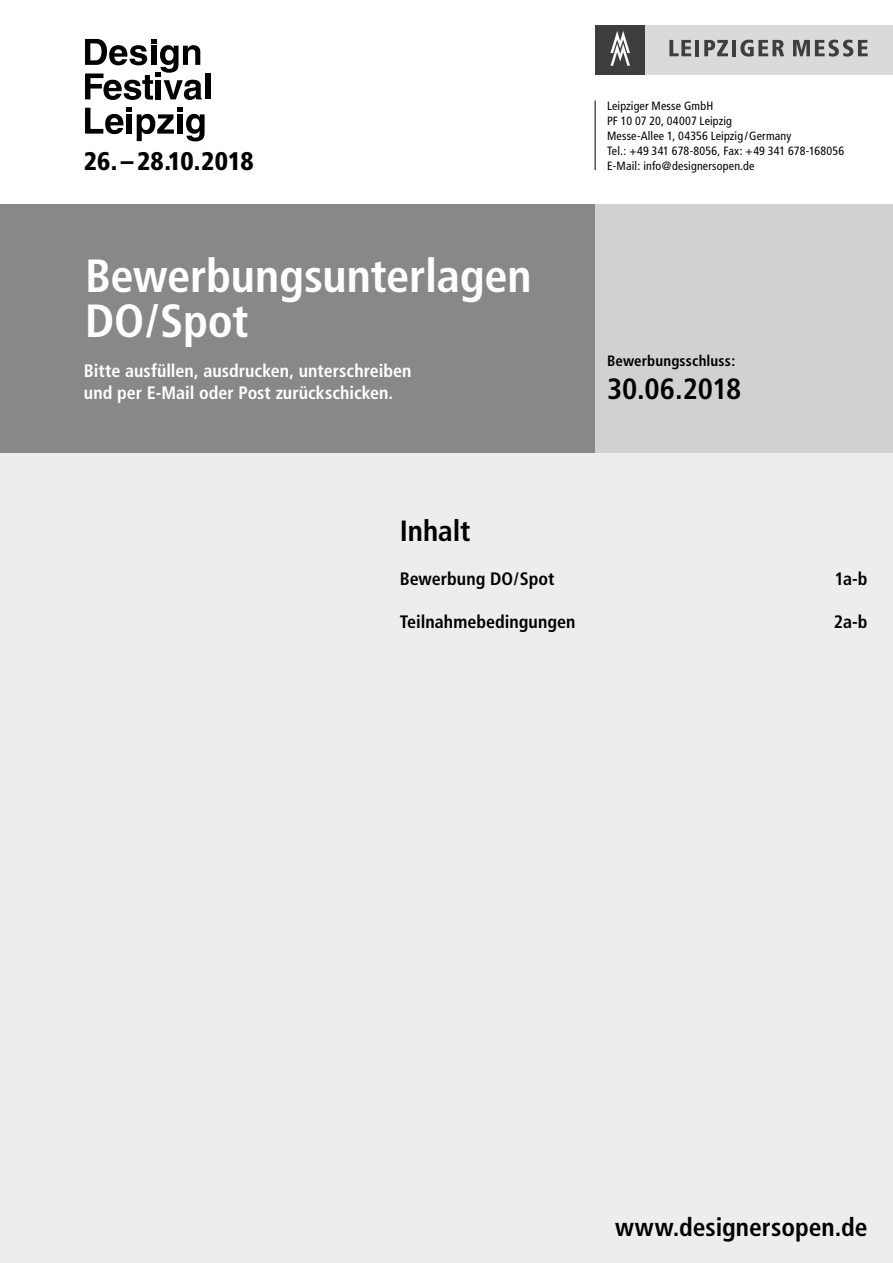
<style>
.page{position:relative;width:893px;height:1263px;background:#fff}
.page>*{position:absolute;margin:0;border:0;box-sizing:border-box;transform-origin:0 0}
.t1{font:700 condensed 46.5px/45px "Frutiger";letter-spacing:-.005em;color:#fff}
.t2{font:700 condensed 29.25px "Frutiger";letter-spacing:-.005em;color:#000}
.t3{font:700 condensed 25.5px "Frutiger";color:#000}
.t4{font:900 condensed 25.5px "Frutiger";color:#000}
.t5{font:700 condensed 18px/21.6px "Frutiger";color:#fff}
.t6{font:700 condensed 18px "Frutiger";color:#000}
.t7{font:700 condensed 15px "Frutiger";letter-spacing:.01em;color:#000}
.t8{font:condensed 12px/15.1px "Frutiger";letter-spacing:.01em;color:#000}
</style>
<div class="page">
<div style="left:0;top:204px;width:893px;height:1059px;background:#eceded"></div>
<div style="left:0;top:204px;width:893px;height:249px;background:#87888a"></div>
<div style="left:595px;top:204px;width:298px;height:249px;background:#d0d1d2"></div>
<div style="left:595px;top:26px;width:50px;height:49px;background:#3e3d40"></div>
<svg style="left:610px;top:31px;width:20px;height:35px"></svg>
<div style="left:645px;top:26px;width:248px;height:49px;background:#d9dadb"></div>
<svg style="left:669px;top:40px;width:22px;height:16px"></svg>
<hr style="left:695px;top:40px;width:4px;height:16px;background:#3e3d40">
<svg style="left:704px;top:40px;width:24px;height:16px"></svg>
<hr style="left:732px;top:40px;width:4px;height:16px;background:#3e3d40">
<svg style="left:740px;top:40px;width:44px;height:17px"></svg>
<svg style="left:793px;top:40px;width:75px;height:17px"></svg>
<hr style="left:595px;top:101px;width:1px;height:69px;background:#000">
<svg style="left:85px;top:107px;width:120px;height:34px"></svg>
<svg style="left:85px;top:39px;width:117px;height:61px"></svg>
<div style="left:205px;top:73px;width:5px;height:26px;background:#000"></div>
<h3 class="t4" style="left:84px;top:146px;width:171px">26.– 28.10.2018</h3>
<h1 class="t1" style="left:85px;top:253px;width:448px">Bewerbungsunterlagen<br>DO/Spot</h1>
<h3 class="t5" style="left:84px;top:360px;width:329px">Bitte ausfüllen, ausdrucken, unterschreiben und per E-Mail oder Post zurückschicken.</h3>
<p class="t8" style="left:607px;top:98px;width:239px">Leipziger Messe GmbH<br>PF 10 07 20, 04007 Leipzig<br>Messe-Allee 1, 04356 Leipzig /Germany<br>Tel.: +49 341 678-8056, Fax: +49 341 678-168056<br>E-Mail: info@designersopen.de</p>
<p class="t7" style="left:607px;top:352px;width:130px">Bewerbungsschluss:</p>
<h2 class="t2" style="left:607px;top:371px;width:136px">30.06.2018</h2>
<h2 class="t2" style="left:400px;top:513px;width:72px">Inhalt</h2>
<h3 class="t6" style="left:400px;top:568px;width:156px">Bewerbung DO/Spot</h3>
<h3 class="t6" style="left:834px;top:568px;width:34px">1a-b</h3>
<h3 class="t6" style="left:400px;top:611px;width:177px">Teilnahmebedingungen</h3>
<h3 class="t6" style="left:834px;top:611px;width:35px">2a-b</h3>
<h3 class="t3" style="left:615px;top:1212px;width:254px">www.designersopen.de</h3>
</div>
